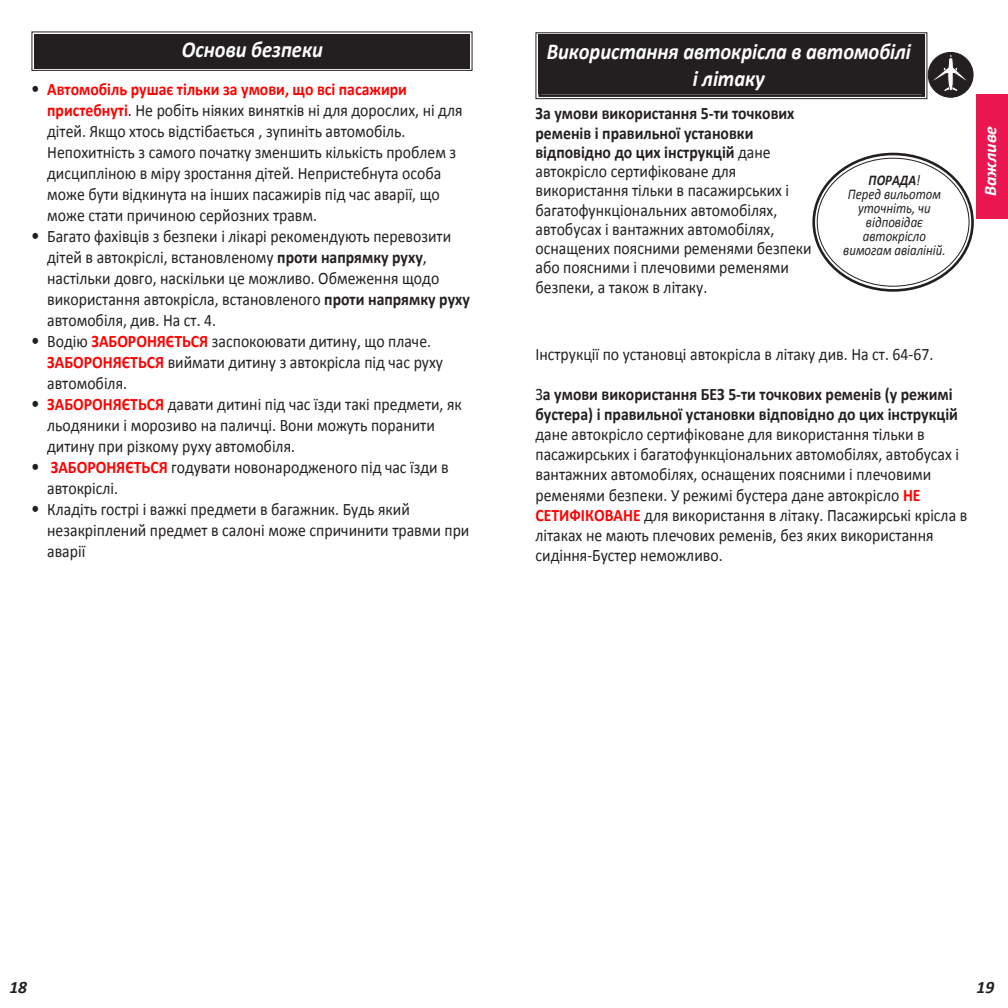
<style>
.page{position:relative;width:1008px;height:1008px;background:#fff}
.page>*{position:absolute;margin:0;border:0;box-sizing:border-box;transform-origin:0 0}
.TOC_Heading_in_Docum{font:italic 700 22.75px/27.3px "Calibri";letter-spacing:-.005em;color:#fff;text-align:center;scale:.9 1}
.Evenflo_Text{font:17.5px/21px "Calibri";color:#231f20;scale:.9 1}
.Body_Text{font:17.5px/19.2px "Calibri";color:#231f20;scale:.9 1}
.t1{font:italic 700 17.5px "Calibri";color:#fff}
.t2{font:italic 17.5px "Calibri Bold";color:#231f20}
.Small_Italic_call-ou{font:italic 14.88px/14px "Calibri";color:#231f20;text-align:center;scale:.86 1}
.s1{font-family:"Stone Sans"}
.s2{font-weight:700;color:#f00}
.s3{font-weight:700}
</style>
<div class="page">
<div style="left:976px;top:94px;width:32px;height:125px;background:#e9164f"></div>
<div style="left:928px;top:52px;width:45px;height:45px;background:#231f20;border-radius:50%"></div>
<svg style="left:535px;top:32px;width:432px;height:68px;background:#3b3738"></svg>
<div style="left:538px;top:35px;width:387px;height:62px;border:3px solid #231f20"></div>
<div style="left:812px;top:153px;width:162px;height:139px;border:3px solid #231f20;border-radius:50%"></div>
<svg style="left:31px;top:31px;width:442px;height:40px;background:#393637"></svg>
<div style="left:34px;top:34px;width:436px;height:34px;border:3px solid #231f20"></div>
<p class="TOC_Heading_in_Docum" style="left:182px;top:36px;width:158px">Основи безпеки</p>
<p class="Evenflo_Text" style="left:47px;top:79px;width:463px;text-indent:-16px"><span class="s1">•</span> <span class="s2">Автомобіль рушає тільки за умови, що всі пасажири пристебнуті</span>. Не робіть ніяких винятків ні для дорослих, ні для дітей. Якщо хтось відстібається , зупиніть автомобіль.<br>Непохитність з самого початку зменшить кількість проблем з дисципліною в міру зростання дітей. Непристебнута особа може бути відкинута на інших пасажирів під час аварії, що може стати причиною серйозних травм.</p>
<p class="Evenflo_Text" style="left:47px;top:226px;width:471px;text-indent:-16px"><span class="s1">•</span> Багато фахівців з безпеки і лікарі рекомендують перевозити дітей в автокріслі, встановленому <span class="s3">проти напрямку руху</span>, настільки довго, наскільки це можливо. Обмеження щодо використання автокрісла, встановленого <span class="s3">проти напрямку руху </span>автомобіля, див. На ст. 4.</p>
<p class="Evenflo_Text" style="left:47px;top:331px;width:441px;text-indent:-16px"><span class="s1">•</span> Водію <span class="s2">ЗАБОРОНЯЄТЬСЯ</span> заспокоювати дитину, що плаче.<br><span class="s2">ЗАБОРОНЯЄТЬСЯ</span> виймати дитину з автокрісла під час руху автомобіля.</p>
<p class="Evenflo_Text" style="left:47px;top:394px;width:462px;text-indent:-16px"><span class="s1">•</span> <span class="s2">ЗАБОРОНЯЄТЬСЯ</span> давати дитині під час їзди такі предмети, як льодяники і морозиво на паличці. Вони можуть поранити дитину при різкому руху автомобіля.</p>
<p class="Evenflo_Text" style="left:47px;top:457px;width:448px;text-indent:-16px"><span class="s1">•</span> <span class="s2">ЗАБОРОНЯЄТЬСЯ</span> годувати новонародженого під час їзди в автокріслі.</p>
<p class="Evenflo_Text" style="left:47px;top:499px;width:471px;text-indent:-16px"><span class="s1">•</span> Кладіть гострі і важкі предмети в багажник. Будь який незакріплений предмет в салоні може спричинити травми при аварії</p>
<p class="TOC_Heading_in_Docum" style="left:547px;top:38px;width:406px">Використання автокрісла в автомобілі і літаку</p>
<p class="Body_Text" style="left:536px;top:104px;width:308px"><span class="s3">За умови використання 5-ти точкових ременів і правильної установки відповідно до цих інструкцій</span> дане автокрісло сертифіковане для використання тільки в пасажирських і багатофункціональних автомобілях, автобусах і вантажних автомобілях, оснащених поясними ременями безпеки або поясними і плечовими ременями безпеки, а також в літаку.</p>
<p class="Small_Italic_call-ou" style="left:843px;top:172px;width:120px"><span class="s3">ПОРАДА</span>!<br>Перед вильотом уточніть, чи відповідає автокрісло вимогам авіаліній.</p>
<p class="t1" style="left:979px;top:196px;width:72px;rotate:-90deg">Важливе</p>
<p class="Evenflo_Text" style="left:536px;top:343px;width:444px">Інструкції по установці автокрісла в літаку див. На ст. 64-67.</p>
<p class="Evenflo_Text" style="left:536px;top:384px;width:481px;line-height:20.1px">З<span class="s3">а умови використання БЕЗ 5-ти точкових ременів (у режимі бустера) і правильної установки відповідно до цих інструкцій </span>дане автокрісло сертифіковане для використання тільки в пасажирських і багатофункціональних автомобілях, автобусах і вантажних автомобілях, оснащених поясними і плечовими ременями безпеки. У режимі бустера дане автокрісло <span class="s2">НЕ СЕТИФІКОВАНЕ</span> для використання в літаку. Пасажирські крісла в літаках не мають плечових ременів, без яких використання сидіння-Бустер неможливо.</p>
<p class="t2" style="left:9px;top:979px;width:19px">18</p>
<p class="t2" style="left:976px;top:979px;width:19px">19</p>
</div>
